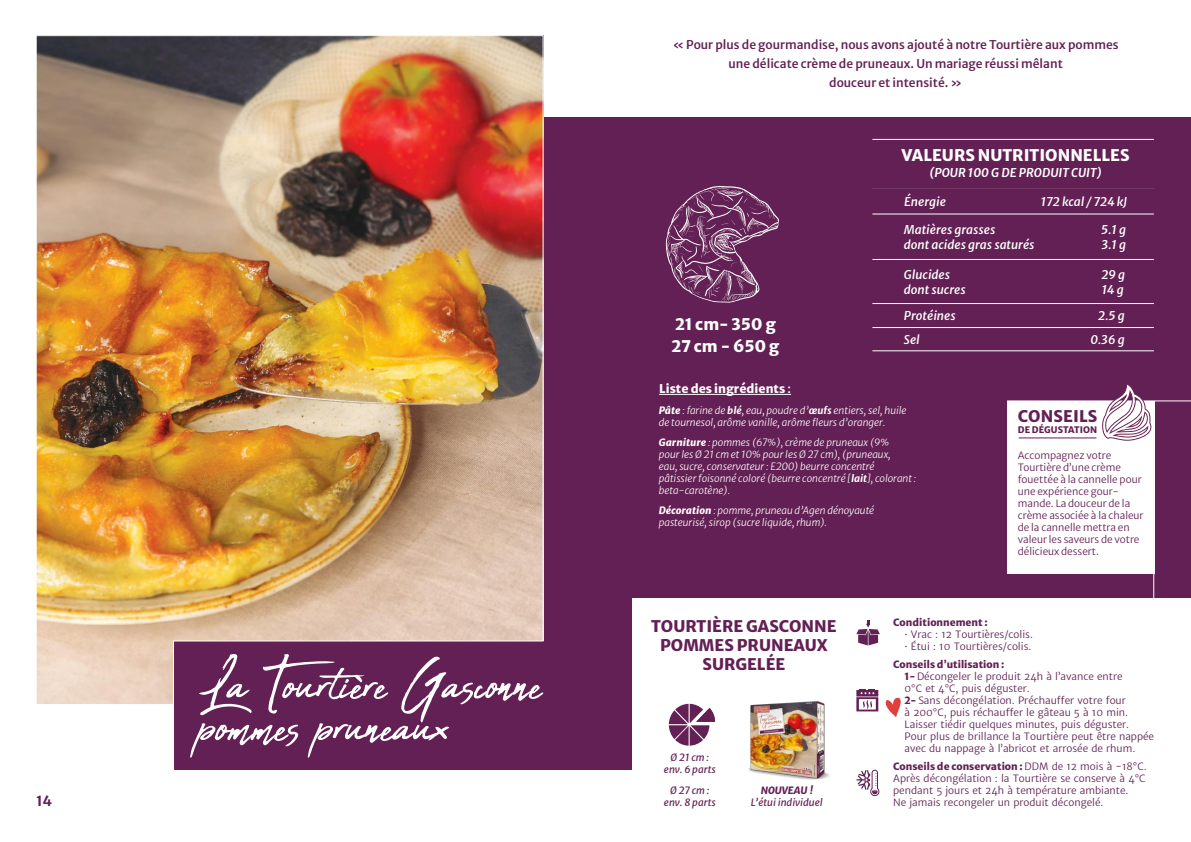
<style>
.page{position:relative;width:1191px;height:842px;background:#fff}
.page>*{position:absolute;margin:0;border:0;box-sizing:border-box;transform-origin:0 0}
.t1{font:72px "Abuget";color:#fff}
.t2{font:800 16px/19.2px "Merriweather Sans";color:#632054;text-align:center}
.t3{font:800 16px/22px "Merriweather Sans";color:#fff}
.t4{font:700 14px "Merriweather Sans";color:#632054}
.t5{font:500 12px/19px "Merriweather Sans";color:#632054;text-align:center}
.t6{font:italic 500 12px "Merriweather Sans";color:#fff}
.t7{font:italic 600 12px "Merriweather Sans";color:#fff}
.t8{font:800 12px "Merriweather Sans";color:#fff}
.t9{font:10px/12px "Merriweather Sans";color:#632054}
.t10{font:italic 300 10px/12px "Merriweather Sans";color:#fff}
.t11{font:300 10px/12px "Merriweather Sans";color:#632054}
.t12{font:italic 10px/12px "Merriweather Sans";color:#632054;text-align:center}
.t13{font:800 10px "Merriweather Sans";color:#632054}
.t14{font:italic 10px "Merriweather Sans Extra Bld";color:#632054}
.t15{font:800 9px "Merriweather Sans";letter-spacing:.005em;color:#632054}
.s1{font-weight:400}
.s2{font-weight:800}
.s3{font-weight:700}
</style>
<div class="page">
<div style="left:498px;top:117px;width:693px;height:481px;background:#632054"></div>
<hr style="left:872px;top:213px;width:281px;height:1px;background:#fff">
<hr style="left:872px;top:259px;width:281px;height:1px;background:#fff">
<hr style="left:872px;top:303px;width:281px;height:1px;background:#fff">
<hr style="left:872px;top:327px;width:281px;height:1px;background:#fff">
<hr style="left:872px;top:350px;width:281px;height:1px;background:#fff">
<hr style="left:872px;top:139px;width:281px;height:1px;background:#fff">
<hr style="left:872px;top:187px;width:281px;height:1px;background:#fff">
<hr style="left:659px;top:394px;width:132px;height:1px;background:#fff">
<div style="left:543px;top:565px;width:88px;height:92px;background:#632054"></div>
<img style="left:38px;top:37px;width:503px;height:666px">
<div style="left:174px;top:641px;width:457px;height:129px;background:#632054"></div>
<svg style="left:172px;top:640px;width:372px;height:64px"></svg>
<svg style="left:666px;top:186px;width:113px;height:117px"></svg>
<div style="left:1007px;top:401px;width:147px;height:173px;background:#fff"></div>
<hr style="left:1018px;top:437px;width:78px;height:1px;background:#632054">
<hr style="left:1007px;top:400px;width:184px;height:1px;background:#fff">
<hr style="left:1153px;top:567px;width:1px;height:37px;background:#fff">
<svg style="left:856px;top:620px;width:24px;height:25px"></svg>
<svg style="left:856px;top:689px;width:22px;height:22px"></svg>
<svg style="left:856px;top:769px;width:23px;height:27px"></svg>
<svg style="left:885px;top:697px;width:16px;height:20px"></svg>
<svg style="left:1101px;top:384px;width:53px;height:57px"></svg>
<svg style="left:669px;top:704px;width:46px;height:42px"></svg>
<img style="left:748px;top:701px;width:82px;height:79px">
<h3 class="t4" style="left:36px;top:788px;width:18px">14</h3>
<h1 class="t1" style="left:198px;top:643px;width:346px">La Tourtière Gasconne</h1>
<h1 class="t1" style="left:198px;top:685px;width:252px">pommes pruneaux</h1>
<p class="t5" style="left:672px;top:33px;width:447px">« Pour plus de gourmandise, nous avons ajouté à notre Tourtière aux pommes une délicate crème de pruneaux. Un mariage réussi mêlant<br>douceur et intensité. »</p>
<h2 class="t3" style="left:901px;top:143px;width:230px">VALEURS NUTRITIONNELLES</h2>
<p class="t7" style="left:929px;top:162px;width:174px">(POUR 100 G DE PRODUIT CUIT)</p>
<p class="t6" style="left:904px;top:190px;width:43px">Énergie</p>
<p class="t6" style="left:1041px;top:190px;width:88px">172 kcal / 724 kJ</p>
<h2 class="t3" style="left:671px;top:312px;width:109px">21 cm- 350 g<br>27 cm - 650 g</h2>
<p class="t8" style="left:659px;top:377px;width:133px">Liste des ingrédients <span class="s1">:</span></p>
<p class="t6" style="left:904px;top:219px;width:93px">Matières grasses</p>
<p class="t6" style="left:1101px;top:219px;width:26px">5.1 g</p>
<p class="t6" style="left:904px;top:263px;width:48px">Glucides</p>
<p class="t6" style="left:1101px;top:263px;width:25px">29 g</p>
<p class="t6" style="left:904px;top:234px;width:132px">dont acides gras saturés</p>
<p class="t6" style="left:1101px;top:234px;width:26px">3.1 g</p>
<p class="t6" style="left:904px;top:278px;width:63px">dont sucres</p>
<p class="t6" style="left:1101px;top:278px;width:24px">14 g</p>
<p class="t6" style="left:904px;top:305px;width:53px">Protéines</p>
<p class="t6" style="left:1098px;top:305px;width:28px">2.5 g</p>
<p class="t6" style="left:904px;top:329px;width:17px">Sel</p>
<p class="t6" style="left:1090px;top:329px;width:36px">0.36 g</p>
<p class="t10" style="left:659px;top:403px;width:249px"><span class="s2">Pâte</span> : farine de <span class="s3">blé</span>, eau, poudre d’<span class="s3">œufs</span> entiers, sel, huile de tournesol, arôme vanille, arôme fleurs d’oranger.</p>
<p class="t10" style="left:659px;top:435px;width:259px"><span class="s2">Garniture</span> : pommes (67%), crème de pruneaux (9%<br>pour les Ø 21 cm et 10% pour les Ø 27 cm), (pruneaux,<br>eau, sucre, conservateur : E200) beurre concentré<br>pâtissier foisonné coloré (beurre concentré [<span class="s3">lait</span>], colorant : beta-carotène).</p>
<p class="t10" style="left:659px;top:503px;width:217px"><span class="s2">Décoration</span> : pomme, pruneau d’Agen dénoyauté pasteurisé, sirop (sucre liquide, rhum).</p>
<h2 class="t2" style="left:1018px;top:405px;width:81px">CONSEILS</h2>
<p class="t15" style="left:1017px;top:422px;width:81px">DE DÉGUSTATION</p>
<p class="t11" style="left:1017px;top:449px;width:127px">Accompagnez votre<br>Tourtière d’une crème fouettée à la cannelle pour une expérience gour&shy;mande. La douceur de la crème associée à la chaleur de la cannelle mettra en valeur les saveurs de votre délicieux dessert.</p>
<h2 class="t2" style="left:651px;top:614px;width:187px">TOURTIÈRE GASCONNE<br>POMMES PRUNEAUX<br>SURGELÉE</h2>
<p class="t12" style="left:664px;top:751px;width:53px">Ø 21 cm : env. 6 parts</p>
<p class="t12" style="left:664px;top:783px;width:53px">Ø 27 cm : env. 8 parts</p>
<p class="t14" style="left:760px;top:784px;width:54px">NOUVEAU !</p>
<p class="t12" style="left:751px;top:795px;width:73px">L’étui individuel</p>
<p class="t13" style="left:893px;top:613px;width:96px">Conditionnement :</p>
<p class="t9" style="left:904px;top:628px;width:130px">∙ Vrac : 12 Tourtières/colis. ∙ Étui : 10 Tourtières/colis.</p>
<p class="t9" style="left:904px;top:659px;width:251px;text-indent:-11px"><span class="s2">Conseils d’utilisation :<br>1-</span> Décongeler le produit 24h à l’avance entre<br>0°C et 4°C, puis déguster.<br><span class="s2">2-</span> Sans décongélation. Préchauffer votre four<br>à 200°C, puis réchauffer le gâteau 5 à 10 min.<br>Laisser tiédir quelques minutes, puis déguster.<br>Pour plus de brillance la Tourtière peut être nappée avec du nappage à l’abricot et arrosée de rhum.</p>
<p class="t9" style="left:893px;top:760px;width:255px"><span class="s2">Conseils de conservation :</span> DDM de 12 mois à -18°C.<br>Après décongélation : la Tourtière se conserve à 4°C pendant 5 jours et 24h à température ambiante.<br>Ne jamais recongeler un produit décongelé.</p>
</div>
